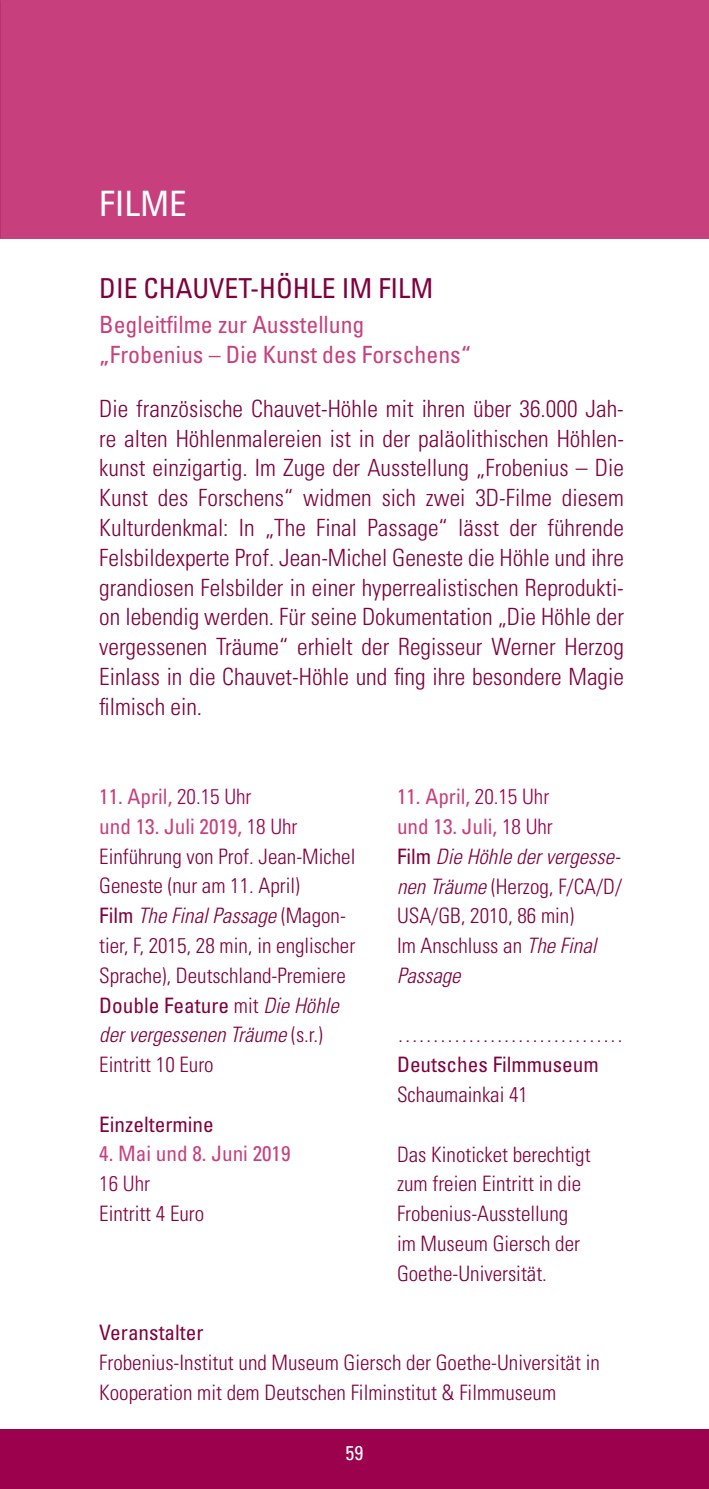
<style>
.page{position:relative;width:709px;height:1489px;background:#fff}
.page>*{position:absolute;margin:0;border:0;box-sizing:border-box;transform-origin:0 0}
.t1{font:condensed 35px "Univers";color:#fff}
.t2{font:condensed 27.5px "Univers";color:#7f003d}
.t3{font:300 condensed 23.75px/29.8px "Univers";color:#7f003d;text-align:justify}
.t4{font:condensed 23.75px/29.8px "Univers";color:#c7407d}
.t5{font:300 condensed 21.25px/29.8px "Univers";color:#7f003d}
.t6{font:condensed 21.25px "Univers";color:#7f003d}
.t7{font:condensed 21.25px "Univers";color:#c7407d}
.t8{font:300 condensed 21.25px "Univers";color:#9b014c}
.t9{font:condensed 20px "Univers";color:#fff}
.s1{font-weight:400;color:#c7407d}
.s2{color:#9b014c}
.s3{font-weight:400}
.s4{font-style:italic}
</style>
<div class="page">
<div style="left:0;top:1429px;width:709px;height:59px;background:#9b014c"></div>
<div style="left:0;top:0;width:709px;height:238px;background:#c7407d"></div>
<h1 class="t1" style="left:99px;top:182px;width:34px">FILME</h1>
<p class="t2" style="left:99px;top:270px;width:336px">Die Chauvet-Höh le im Film</p>
<p class="t4" style="left:99px;top:310px;width:373px">Begleitfilme zur Ausstellung „Frobenius – Die Kunst des Forschens“</p>
<p class="t3" style="left:99px;top:393px;width:526px">Die französische Chauvet-Höhle mit ihren über 36.000 Jah&shy;re alten Höhlenmalereien ist in der paläolithischen Höhlen&shy;kunst einzigartig. I m Zuge der Ausstellung „Frobenius – Die Kunst des Forschens“ widmen sich zwei 3D-Filme diesem Kulturdenkmal: I n „The Final Passage“ lässt der führende Felsbildexperte Prof. Jean-Michel Geneste die Höhle und ihre grandiosen Felsbilder in einer hyperrealistischen Reprodukti&shy;on lebendig werden. Für seine Dokumentation „Die Höhle der vergessenen Träume“ erhielt der Regisseur Werner Herzog Einlass in die Chauvet-Höhle und fing ihre besondere Magie filmisch ein.</p>
<p class="t5" style="left:99px;top:781px;width:258px"><span class="s1">11. April,</span> <span class="s2">20.15 Uhr<br></span><span class="s1">und 13. Juli 2019,</span> <span class="s2">18 Uhr<br></span>Einführung von Prof. Jean-Michel<br>Geneste (nur am 11. April)<br><span class="s3">Film</span> <span class="s4">The Final Passage</span> (Magon&shy;tier, F, 2015, 28 min, in englischer<br>Sprache), Deutschland-Premiere<br><span class="s3">Double Feature</span> mit <span class="s4">Die Höhle der vergessenen Träume</span> (s.r.)<br>Eintritt 10 Euro</p>
<p class="t6" style="left:99px;top:1110px;width:116px">Einzeltermine</p>
<p class="t7" style="left:99px;top:1140px;width:193px">4. Mai und 8. Juni 2019</p>
<p class="t8" style="left:99px;top:1170px;width:52px">16 Uhr</p>
<p class="t5" style="left:99px;top:1198px;width:107px">Eintritt 4 Euro</p>
<p class="t5" style="left:397px;top:781px;width:226px"><span class="s1">11. April,</span> <span class="s2">20.15 Uhr<br></span><span class="s1">und 13. Juli,</span> <span class="s2">18 Uhr<br></span><span class="s3">Film</span> <span class="s4">Die Höhle der vergesse&shy;nen Träume</span> (Herzog, F/CA/D/<br>USA/GB, 2010, 86 min)<br>I m Anschluss an <span class="s4">The Final<br>Passage</span></p>
<p class="t5" style="left:397px;top:1020px;width:240px">…………………………….</p>
<p class="t6" style="left:397px;top:1051px;width:203px">Deutsches Filmmuseum</p>
<p class="t5" style="left:397px;top:1079px;width:132px">Schaumainkai 41</p>
<p class="t5" style="left:397px;top:1139px;width:195px">Das Kinoticket berechtigt zum freien Eintritt in die<br>Frobenius-Ausstellung im Museum Giersch der<br>Goethe-Universität.</p>
<p class="t6" style="left:99px;top:1319px;width:106px">Veranstalter</p>
<p class="t5" style="left:99px;top:1347px;width:502px">Frobenius-I nstitut und Museum Giersch der Goethe-Universität in<br>Kooperation mit dem Deutschen Filminstitut &amp; Filmmuseum</p>
<p class="t9" style="left:345px;top:1439px;width:19px">59</p>
</div>
